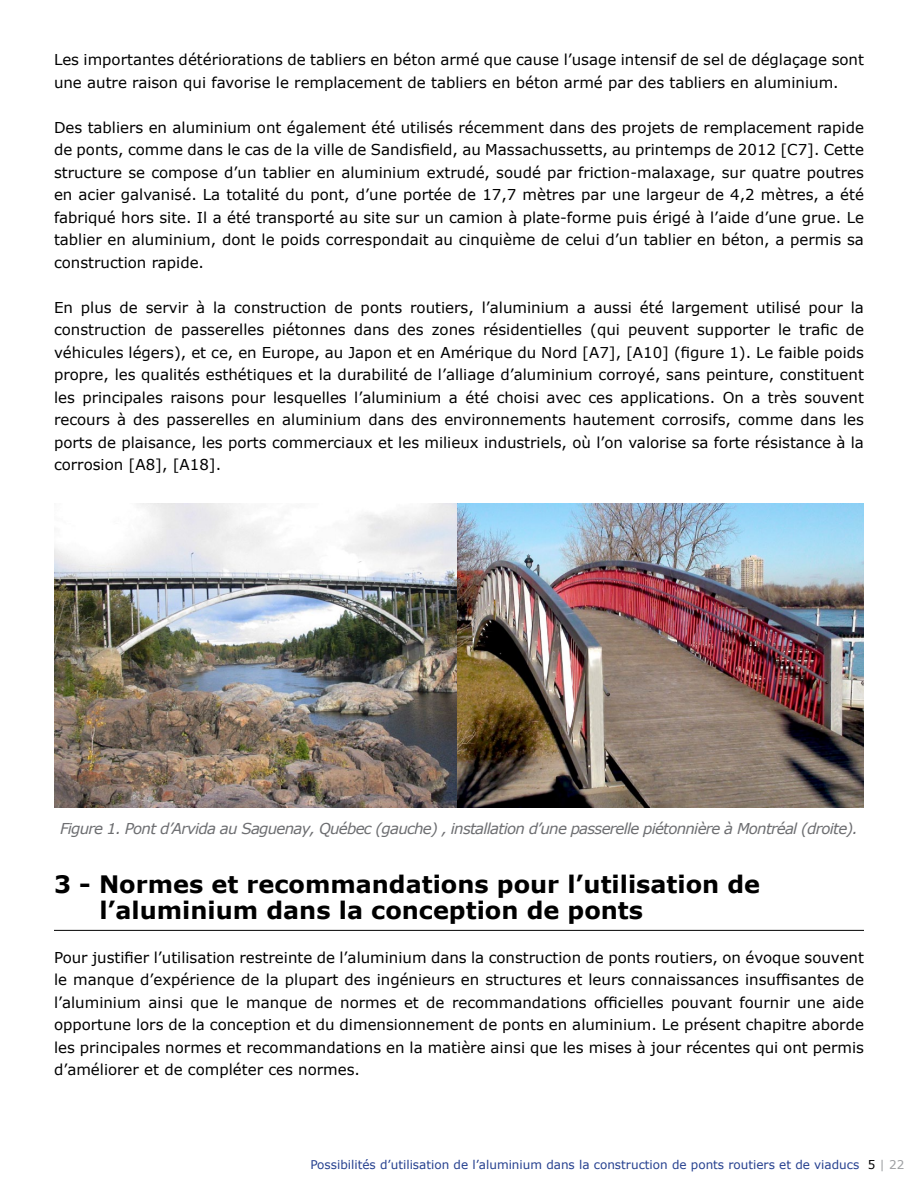
<style>
.page{position:relative;width:918px;height:1188px;background:#fff}
.page>*{position:absolute;margin:0;border:0;box-sizing:border-box;transform-origin:0 0}
.t1{font:700 24px/25.2px "Verdana";color:#000}
.t2{font:15px/22.5px "Verdana";color:#000;text-align:justify}
.t3{font:italic 15px "Verdana";letter-spacing:-.05em;color:#6d6e71}
.t4{font:12px "Verdana";color:#25408f}
.s1{color:#000}
.s2{color:#9ea0a3}
</style>
<div class="page">
<img style="left:54px;top:503px;width:403px;height:304px">
<img style="left:457px;top:503px;width:407px;height:304px">
<hr style="left:54px;top:930px;width:810px;height:1px;background:#000">
<p class="t2" style="left:54px;top:48px;width:812px">Les importantes détériorations de tabliers en béton armé que cause l’usage intensif de sel de déglaçage sont une autre raison qui favorise le remplacement de tabliers en béton armé par des tabliers en aluminium.</p>
<p class="t2" style="left:54px;top:116px;width:812px">Des tabliers en aluminium ont également été utilisés récemment dans des projets de remplacement rapide de ponts, comme dans le cas de la ville de Sandisfield, au Massachussetts, au printemps de 2012 [C7]. Cette structure se compose d’un tablier en aluminium extrudé, soudé par friction-malaxage, sur quatre poutres en acier galvanisé. La totalité du pont, d’une portée de 17,7 mètres par une largeur de 4,2 mètres, a été fabriqué hors site. Il a été transporté au site sur un camion à plate-forme puis érigé à l’aide d’une grue. Le tablier en aluminium, dont le poids correspondait au cinquième de celui d’un tablier en béton, a permis sa construction rapide.</p>
<p class="t2" style="left:54px;top:296px;width:812px">En plus de servir à la construction de ponts routiers, l’aluminium a aussi été largement utilisé pour la construction de passerelles piétonnes dans des zones résidentielles (qui peuvent supporter le trafic de véhicules légers), et ce, en Europe, au Japon et en Amérique du Nord [A7], [A10] (figure 1). Le faible poids propre, les qualités esthétiques et la durabilité de l’alliage d’aluminium corroyé, sans peinture, constituent les principales raisons pour lesquelles l’aluminium a été choisi avec ces applications. On a très souvent recours à des passerelles en aluminium dans des environnements hautement corrosifs, comme dans les ports de plaisance, les ports commerciaux et les milieux industriels, où l’on valorise sa forte résistance à la corrosion [A8], [A18].</p>
<p class="t3" style="left:60px;top:819px;width:800px">Figure 1. Pont d’Arvida au Saguenay, Québec (gauche) , installation d’une passerelle piétonnière à Montréal (droite).</p>
<h1 class="t1" style="left:99px;top:871px;width:662px;text-indent:-45px">3 - Normes et recommandations pour l’utilisation de l’aluminium dans la conception de ponts</h1>
<p class="t2" style="left:54px;top:946px;width:812px">Pour justifier l’utilisation restreinte de l’aluminium dans la construction de ponts routiers, on évoque souvent le manque d’expérience de la plupart des ingénieurs en structures et leurs connaissances insuffisantes de l’aluminium ainsi que le manque de normes et de recommandations officielles pouvant fournir une aide opportune lors de la conception et du dimensionnement de ponts en aluminium. Le présent chapitre aborde les principales normes et recommandations en la matière ainsi que les mises à jour récentes qui ont permis d’améliorer et de compléter ces normes.</p>
<p class="t4" style="left:310px;top:1157px;width:596px">Possibilités d’utilisation de l’aluminium dans la construction de ponts routiers et de viaducs <span class="s1">5</span> <span class="s2">| 22</span></p>
</div>
